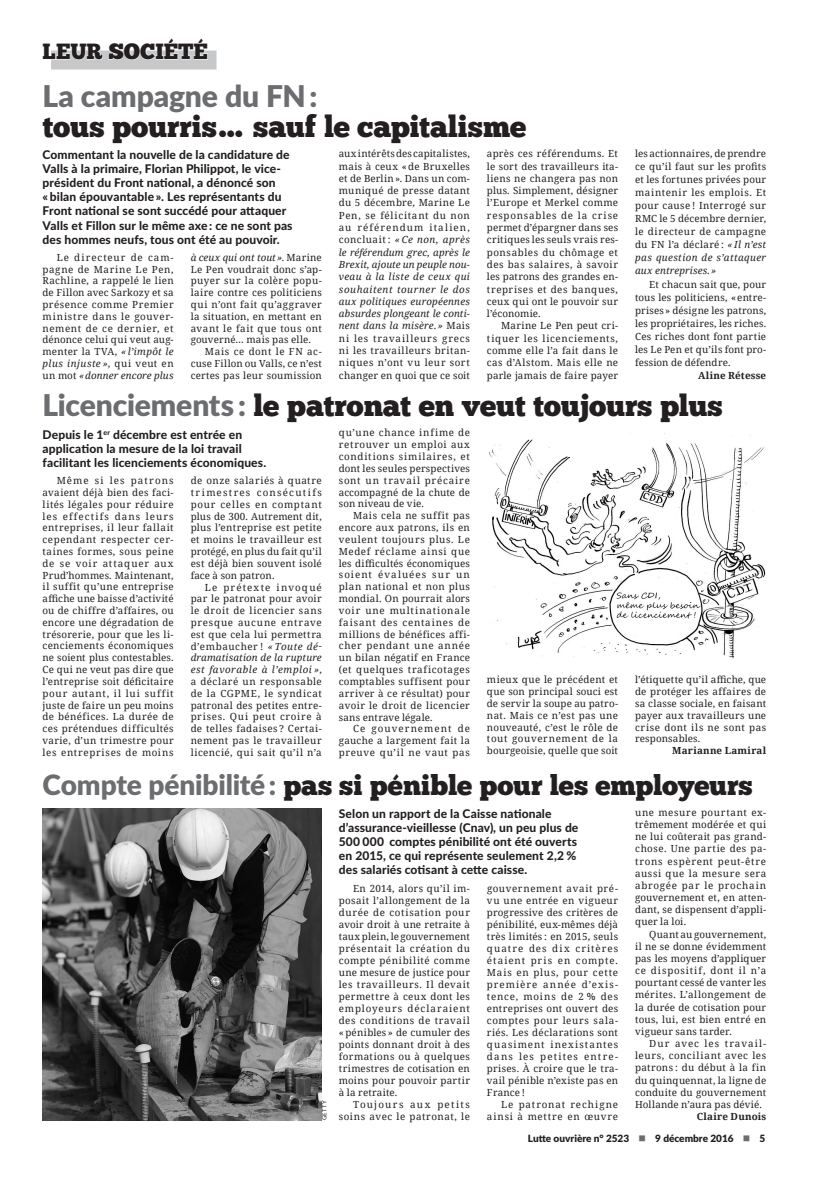
<style>
.page{position:relative;width:823px;height:1191px;background:#fff}
.page>*{position:absolute;margin:0;border:0;box-sizing:border-box;transform-origin:0 0}
.t1{font:30px "Chunk Five";letter-spacing:-.005em;color:#231f20}
.t2{font:900 30px "Lato";letter-spacing:-.005em;color:#6c6d70}
.t3{font:28px "Chunk Five";color:#231f20}
.t4{font:22px "Chunk Five";color:#231f20}
.t5{font:800 12px/14px "Lato";letter-spacing:.01em;color:#231f20}
.t6{font:900 10px "Lato";color:#231f20}
.t7{font:9.8px/11.8px "Noto Serif";letter-spacing:.03em;color:#231f20;text-align:justify}
.t8{font:700 9.8px "Noto Serif";letter-spacing:.02em;color:#231f20}
.t9{font:9.8px/12px "Noto Serif";letter-spacing:.085em;color:#231f20;text-align:right}
.t10{font:9.8px/12px "Noto Serif";letter-spacing:.09em;color:#231f20;text-align:right}
.t11{font:6px "Lato";letter-spacing:.05em;color:#231f20}
.s1{font-style:italic}
.s2{font-family:"Lato";font-weight:900;color:#6c6d70}
.s3{color:#6c6d70}
</style>
<div class="page">
<div style="left:51px;top:51px;width:165px;height:19px;background:#c7c8ca"></div>
<svg style="left:51px;top:50px;width:157px;height:10px"></svg>
<img style="left:489px;top:433px;width:276px;height:226px">
<img style="left:43px;top:809px;width:278px;height:311px">
<h3 class="t4" style="left:43px;top:38px;width:167px">LEUR SOCIÉTÉ</h3>
<h1 class="t2" style="left:43px;top:73px;width:276px">La campagne du FN :</h1>
<h1 class="t1" style="left:43px;top:109px;width:485px">tous pourris… sauf le capitalisme</h1>
<p class="t5" style="left:43px;top:148px;width:251px">Commentant la nouvelle de la candidature de Valls à la primaire, Florian Philippot, le vice&shy;président du Front national, a dénoncé son<br>« bilan épouvantable ». Les représentants du Front national se sont succédé pour attaquer Valls et Fillon sur le même axe : ce ne sont pas des hommes neufs, tous ont été au pouvoir.</p>
<p class="t7" style="left:43px;top:251px;width:132px;text-indent:14px">Le directeur de cam&shy;pagne de Marine Le Pen, Rachline, a rappelé le lien de Fillon avec Sarkozy et sa présence comme Premier ministre dans le gouver&shy;nement de ce dernier, et dénonce celui qui veut aug&shy;menter la TVA, <span class="s1">« l’impôt le plus injuste »</span>, qui veut en un mot <span class="s1">«donner encore plus</span></p>
<p class="t7" style="left:190px;top:251px;width:132px"><span class="s1">à ceux qui ont tout»</span>. Marine Le Pen voudrait donc s’ap&shy;puyer sur la colère popu&shy;laire contre ces politiciens qui n’ont fait qu’aggraver la situation, en mettant en avant le fait que tous ont gouverné… mais pas elle.</p>
<p class="t7" style="left:338px;top:147px;width:132px;line-height:12.3px">aux intérêts des capitalistes, mais à ceux «de Bruxelles et de Berlin». Dans un com&shy;muniqué de presse datant du 5 décembre, Marine Le Pen, se félicitant du non au référendum italien, concluait : <span class="s1">« Ce non, après le référendum grec, après le Brexit, ajoute un peuple nou&shy;veau à la liste de ceux qui souhaitent tourner le dos aux politiques européennes absurdes plongeant le conti&shy;nent dans la misère. »</span> Mais ni les travailleurs grecs ni les travailleurs britan&shy;niques n’ont vu leur sort changer en quoi que ce soit</p>
<p class="t7" style="left:486px;top:147px;width:132px;line-height:12.3px">après ces référendums. Et le sort des travailleurs ita&shy;liens ne changera pas non plus. Simplement, désigner l’Europe et Merkel comme responsables de la crise permet d’épargner dans ses critiques les seuls vrais res&shy;ponsables du chômage et des bas salaires, à savoir les patrons des grandes en&shy;treprises et des banques, ceux qui ont le pouvoir sur l’économie.</p>
<p class="t7" style="left:486px;top:319px;width:132px;line-height:12.3px;text-indent:14px">Marine Le Pen peut cri&shy;tiquer les licenciements, comme elle l’a fait dans le cas d’Alstom. Mais elle ne parle jamais de faire payer</p>
<p class="t7" style="left:190px;top:345px;width:132px;text-indent:14px">Mais ce dont le FN ac&shy;cuse Fillon ou Valls, ce n’est certes pas leur soumission</p>
<p class="t7" style="left:634px;top:147px;width:132px;line-height:13px">les actionnaires, de prendre ce qu’il faut sur les profits et les fortunes privées pour maintenir les emplois. Et pour cause ! Interrogé sur RMC le 5 décembre dernier, le directeur de campagne du FN l’a déclaré : <span class="s1">« Il n’est pas question de s’attaquer aux entreprises.»</span></p>
<p class="t7" style="left:634px;top:277px;width:132px;line-height:13px;text-indent:14px">Et chacun sait que, pour tous les politiciens, «entre&shy;prises» désigne les patrons, les propriétaires, les riches.<br>Ces riches dont font partie les Le Pen et qu’ils font pro&shy;fession de défendre.</p>
<p class="t8" style="left:697px;top:368px;width:70px">Aline Rétesse</p>
<h1 class="t1" style="left:43px;top:388px;width:681px"><span class="s2">Licenciements :</span> le patronat en veut toujours plus</h1>
<p class="t5" style="left:43px;top:427px;width:225px">Depuis le 1<sup>er</sup> décembre est entrée en application la mesure de la loi travail facilitant les licenciements économiques.</p>
<p class="t7" style="left:43px;top:474px;width:132px;text-indent:14px">Même si les patrons avaient déjà bien des faci&shy;lités légales pour réduire les effectifs dans leurs entreprises, il leur fallait cependant respecter cer&shy;taines formes, sous peine de se voir attaquer aux Prud’hommes. Maintenant, il suffit qu’une entreprise affiche une baisse d’activité ou de chiffre d’affaires, ou encore une dégradation de trésorerie, pour que les li&shy;cenciements économiques ne soient plus contestables.<br>Ce qui ne veut pas dire que l’entreprise soit déficitaire pour autant, il lui suffit juste de faire un peu moins de bénéfices. La durée de ces prétendues difficultés varie, d’un trimestre pour les entreprises de moins</p>
<p class="t7" style="left:190px;top:474px;width:132px">de onze salariés à quatre trimestres consécutifs pour celles en comptant plus de 300. Autrement dit, plus l’entreprise est petite et moins le travailleur est protégé, en plus du fait qu’il est déjà bien souvent isolé face à son patron.</p>
<p class="t7" style="left:338px;top:426px;width:132px">qu’une chance infime de retrouver un emploi aux conditions similaires, et dont les seules perspectives sont un travail précaire accompagné de la chute de son niveau de vie.</p>
<p class="t7" style="left:338px;top:509px;width:132px;text-indent:14px">Mais cela ne suffit pas encore aux patrons, ils en veulent toujours plus. Le Medef réclame ainsi que les difficultés économiques soient évaluées sur un plan national et non plus mondial. On pourrait alors voir une multinationale faisant des centaines de millions de bénéfices affi&shy;cher pendant une année un bilan négatif en France (et quelques traficotages comptables suffisent pour arriver à ce résultat) pour avoir le droit de licencier sans entrave légale.</p>
<p class="t7" style="left:338px;top:722px;width:132px;text-indent:14px">Ce gouvernement de gauche a largement fait la preuve qu’il ne vaut pas</p>
<p class="t7" style="left:190px;top:580px;width:132px;text-indent:14px">Le prétexte invoqué par le patronat pour avoir le droit de licencier sans presque aucune entrave est que cela lui permettra d’embaucher ! <span class="s1">« Toute dé&shy;dramatisation de la rupture est favorable à l’emploi »</span>, a déclaré un responsable de la CGPME, le syndicat patronal des petites entre&shy;prises. Qui peut croire à de telles fadaises ? Certai&shy;nement pas le travailleur licencié, qui sait qu’il n’a</p>
<p class="t7" style="left:486px;top:673px;width:132px">mieux que le précédent et que son principal souci est de servir la soupe au patro&shy;nat. Mais ce n’est pas une nouveauté, c’est le rôle de tout gouvernement de la bourgeoisie, quelle que soit</p>
<p class="t7" style="left:634px;top:673px;width:132px">l’étiquette qu’il affiche, que de protéger les affaires de sa classe sociale, en faisant payer aux travailleurs une crise dont ils ne sont pas responsables.</p>
<p class="t8" style="left:672px;top:744px;width:95px">Marianne Lamiral</p>
<h2 class="t3" style="left:43px;top:769px;width:711px"><span class="s2">Compte pénibilité :</span> pas si pénible pour les employeurs</h2>
<p class="t5" style="left:338px;top:805px;width:241px">Selon un rapport de la Caisse nationale d’assurance-vieillesse (Cnav), un peu plus de 500 000 comptes pénibilité ont été ouverts en 2015, ce qui représente seulement 2,2 % des salariés cotisant à cette caisse.</p>
<p class="t7" style="left:338px;top:882px;width:132px;text-indent:14px">En 2014, alors qu’il im&shy;posait l’allongement de la durée de cotisation pour avoir droit à une retraite à taux plein, le gouvernement présentait la création du compte pénibilité comme une mesure de justice pour les travailleurs. Il devait permettre à ceux dont les employeurs déclaraient des conditions de travail « pénibles » de cumuler des points donnant droit à des formations ou à quelques trimestres de cotisation en moins pour pouvoir partir à la retraite.</p>
<p class="t9" style="left:338px;top:1097px;width:132px">Toujours aux petits soins avec le patronat, le</p>
<p class="t7" style="left:634px;top:806px;width:132px;line-height:12.2px">une mesure pourtant ex&shy;trêmement modérée et qui ne lui coûterait pas grand&shy;chose. Une partie des pa&shy;trons espèrent peut-être aussi que la mesure sera abrogée par le prochain gouvernement et, en atten&shy;dant, se dispensent d’appli&shy;quer la loi.</p>
<p class="t7" style="left:634px;top:927px;width:132px;line-height:12.2px;text-indent:14px">Quant au gouvernement, il ne se donne évidemment pas les moyens d’appliquer ce dispositif, dont il n’a pourtant cessé de vanter les mérites. L’allongement de la durée de cotisation pour tous, lui, est bien entré en vigueur sans tarder.</p>
<p class="t7" style="left:634px;top:1037px;width:132px;line-height:12.2px;text-indent:14px">Dur avec les travail&shy;leurs, conciliant avec les patrons : du début à la fin du quinquennat, la ligne de conduite du gouvernement Hollande n’aura pas dévié.</p>
<p class="t7" style="left:486px;top:882px;width:132px">gouvernement avait pré&shy;vu une entrée en vigueur progressive des critères de pénibilité, eux-mêmes déjà très limités : en 2015, seuls quatre des dix critères étaient pris en compte.<br>Mais en plus, pour cette première année d’exis&shy;tence, moins de 2 % des entreprises ont ouvert des comptes pour leurs sala&shy;riés. Les déclarations sont quasiment inexistantes dans les petites entre&shy;prises. À croire que le tra&shy;vail pénible n’existe pas en France !</p>
<p class="t10" style="left:486px;top:1098px;width:132px">Le patronat rechigne ainsi à mettre en œuvre</p>
<p class="t11" style="left:320px;top:1120px;width:21px;rotate:-90deg">GETTY</p>
<p class="t8" style="left:696px;top:1109px;width:71px">Claire Dunois</p>
<p class="t6" style="left:527px;top:1131px;width:239px">Lutte ouvrière n° 2523 <span class="s3">■</span> 9 décembre 2016 <span class="s3">■</span> 5</p>
</div>
